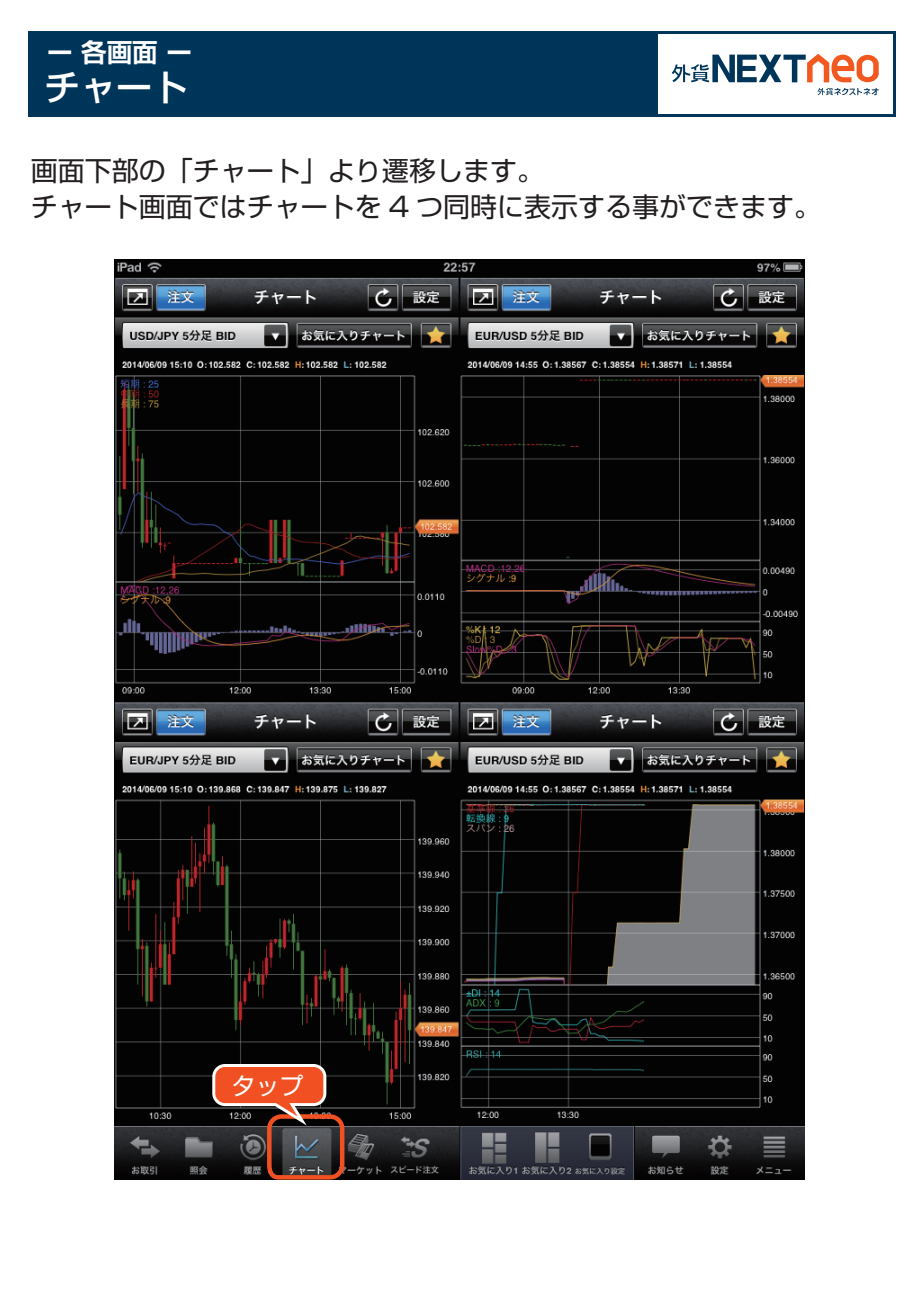
<style>
.page{position:relative;width:919px;height:1289px;background:#fff}
.page>*{position:absolute;margin:0;border:0;box-sizing:border-box;transform-origin:0 0}
.t1{font:500 36px "Shin Go Pro";color:#fff}
.t2{font:27px/36px "Shin Go Pro";color:#231f20}
.t3{font:700 25.5px "Shin Go Pro De";color:#fff}
.t4{font:24px "Shin Go Pro";color:#fff}
</style>
<div class="page">
<img style="left:114px;top:259px;width:690px;height:920px">
<div style="left:28px;top:31px;width:867px;height:85px;background:#00355a"></div>
<div style="left:658px;top:35px;width:234px;height:79px;background:#fff"></div>
<svg style="left:817px;top:88px;width:61px;height:7px"></svg>
<svg style="left:671px;top:54px;width:207px;height:28px"></svg>
<svg style="left:212px;top:1063px;width:135px;height:117px;background:#724134"></svg>
<p class="t3" style="left:47px;top:32px;width:146px">ー 各画面 ー</p>
<h1 class="t1" style="left:44px;top:58px;width:146px">チャート</h1>
<p class="t2" style="left:31px;top:149px;width:791px">画面下部の「チャート」より遷移します。<br>チャート画面ではチャートを 4 つ同時に表示する事ができます。</p>
<p class="t4" style="left:231px;top:1066px;width:73px">タップ</p>
</div>
